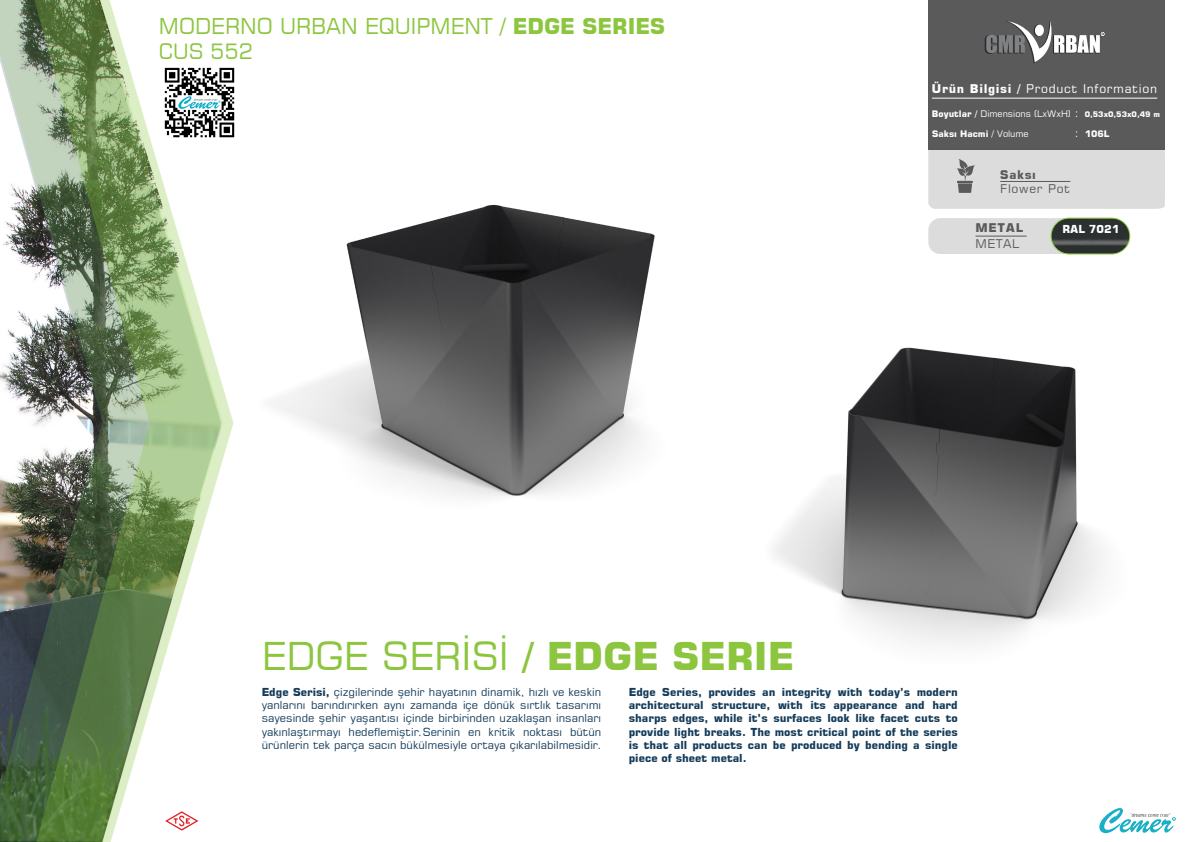
<style>
.page{position:relative;width:1191px;height:842px;background:#fff}
.page>*{position:absolute;margin:0;border:0;box-sizing:border-box;transform-origin:0 0}
.t1{font:38.2px "Square 721 BT";color:#8cc63f}
.t2{font:21.7px "Square 721 BT";color:#8cc63f}
.t3{font:21px "Square 721 BT";color:#8cc63f}
.t4{font:12px "Square 721 BT";letter-spacing:.055em;color:#fff}
.t5{font:12px "Square 721 BT";letter-spacing:.055em;color:#5a5a5a}
.t6{font:700 12px "Square 721 BT";letter-spacing:.055em;color:#5a5a5a}
.t7{font:11px/13.2px "Square 721 BT";color:#143b59;text-align:justify}
.t8{font:700 11px/13.2px "Square 721 BT";color:#143b59;text-align:justify}
.t9{font:700 11px "Square 721 BT";color:#fff}
.t10{font:9px/19.3px "Square 721 BT";color:#fff}
.t11{font:700 9px "Square 721 BT";color:#fff}
.s1{font-weight:700}
.s2{font-size:11px}
.s3{font-weight:700;font-size:7.7px}
.s4{font-weight:400;font-size:11px}
</style>
<div class="page">
<img style="left:233px;top:204px;width:422px;height:294px">
<img style="left:774px;top:347px;width:332px;height:298px">
<img style="left:0;top:0;width:222px;height:841px">
<svg style="left:1099px;top:808px;width:76px;height:25px"></svg>
<img style="left:159px;top:62px;width:76px;height:81px">
<svg style="left:165px;top:811px;width:33px;height:20px"></svg>
<div style="left:928px;top:0;width:236px;height:149px;background:#5a5a5a"></div>
<hr style="left:932px;top:98px;width:225px;height:1px;background:#fff">
<img style="left:985px;top:32px;width:120px;height:31px">
<svg style="left:986px;top:21px;width:118px;height:41px"></svg>
<div style="left:928px;top:149px;width:237px;height:60px;background:#dbdcdb"></div>
<div style="left:928px;top:218px;width:123px;height:36px;background:#dbdcdb"></div>
<hr style="left:975px;top:236px;width:51px;height:1px;background:#5a5a5a">
<img style="left:1051px;top:218px;width:78px;height:36px">
<div style="left:1050px;top:218px;width:80px;height:36px;border:1px solid #8cc63f;border-radius:18px"></div>
<h2 class="t2" style="left:159px;top:13px;width:507px">MODERNO URBAN EQUIPMENT / <span class="s1">EDGE SERIES</span></h2>
<h3 class="t3" style="left:159px;top:38px;width:95px">CUS 552</h3>
<p class="t4" style="left:932px;top:81px;width:227px"><span class="s1">Ürün Bilgisi /</span> Product Information</p>
<p class="t10" style="left:932px;top:104px;width:229px"><span class="s1">Boyutlar /</span> Dimensions (LxWxH) <span class="s2">:</span> <span class="s3">0,53x0,53x0,49 m<br></span><span class="s1">Saksı Hacmi</span> / Volume</p>
<p class="t11" style="left:1075px;top:128px;width:36px"><span class="s4">:</span> 106L</p>
<p class="t6" style="left:1000px;top:167px;width:37px">Saksı</p>
<p class="t5" style="left:1000px;top:181px;width:72px">Flower Pot</p>
<p class="t6" style="left:975px;top:220px;width:49px">METAL</p>
<p class="t5" style="left:975px;top:236px;width:45px">METAL</p>
<p class="t9" style="left:1062px;top:222px;width:58px">RAL 7021</p>
<h1 class="t1" style="left:262px;top:632px;width:534px">EDGE SERİSİ <span class="s1">/ EDGE SERIE</span></h1>
<p class="t7" style="left:262px;top:685px;width:342px"><span class="s1">Edge Serisi,</span> çizgilerinde şehir hayatının dinamik, hızlı ve keskin yanlarını barındırırken aynı zamanda içe dönük sırtlık tasarımı sayesinde şehir yaşantısı içinde birbirinden uzaklaşan insanları yakınlaştırmayı hedeflemiştir.Serinin en kritik noktası bütün ürünlerin tek parça sacın bükülmesiyle ortaya çıkarılabilmesidir.</p>
<p class="t8" style="left:629px;top:685px;width:330px">Edge Series, provides an integrity with today’s modern architectural structure, with its appearance and hard sharps edges, while it’s surfaces look like facet cuts to provide light breaks. The most critical point of the series is that all products can be produced by bending a single piece of sheet metal.</p>
</div>
